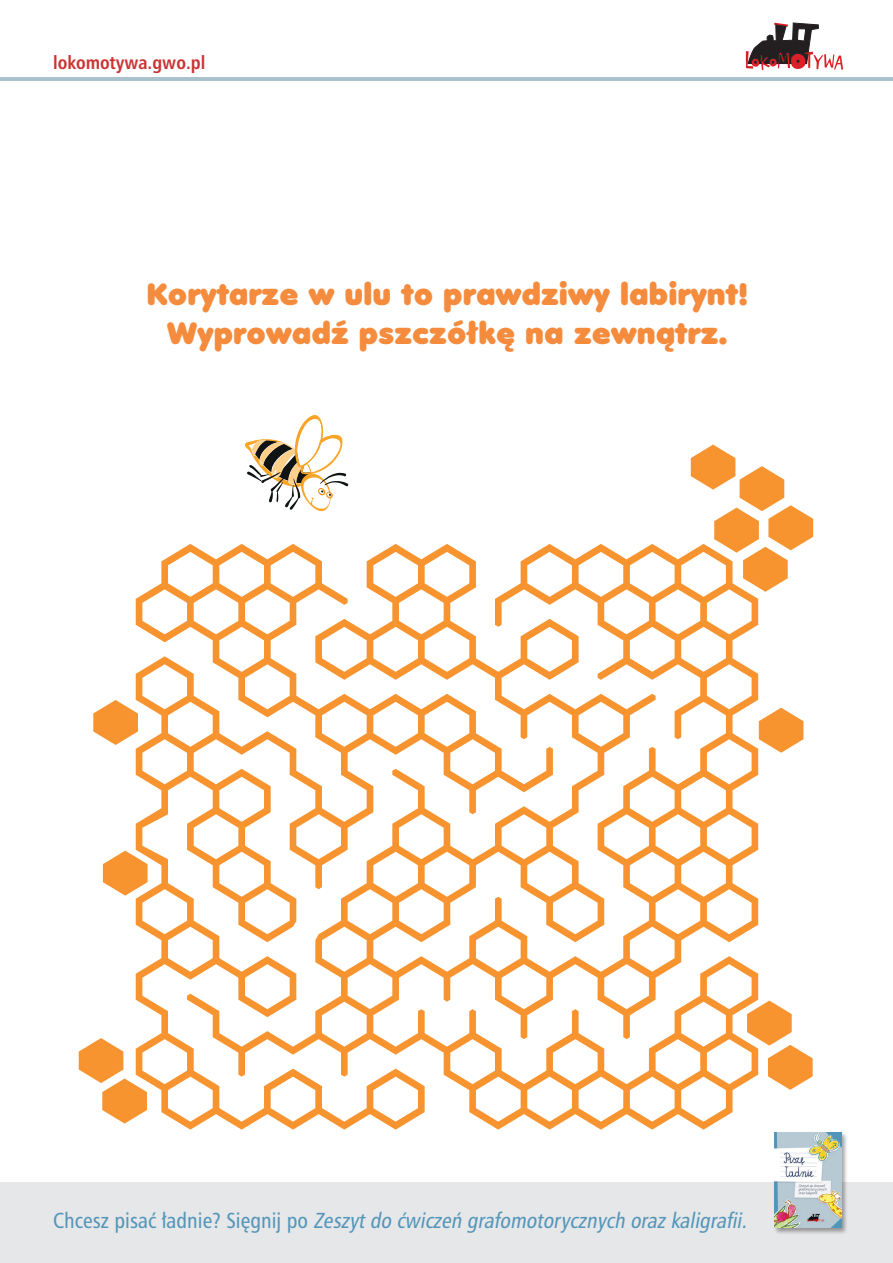
<style>
.page{position:relative;width:893px;height:1263px;background:#fff}
.page>*{position:absolute;margin:0;border:0;box-sizing:border-box;transform-origin:0 0}
.t1{font:30px/39.3px "EFN Serenade OT";letter-spacing:.025em;color:#f58b3c;text-align:center}
.t2{font:italic 21px "Humnst 777 Cn PL";color:#5496b9}
.t3{font:700 18px "Humnst 777 Cn PL";color:#c33}
.s1{font-style:normal}
</style>
<div class="page">
<svg style="left:136px;top:544px;width:622px;height:586px"></svg>
<svg style="left:93px;top:700px;width:45px;height:45px"></svg>
<svg style="left:691px;top:445px;width:122px;height:147px"></svg>
<svg style="left:759px;top:708px;width:44px;height:45px"></svg>
<svg style="left:79px;top:1038px;width:68px;height:85px"></svg>
<svg style="left:747px;top:1000px;width:66px;height:90px"></svg>
<svg style="left:103px;top:851px;width:45px;height:45px"></svg>
<svg style="left:245px;top:415px;width:104px;height:96px"></svg>
<div style="left:0;top:1182px;width:893px;height:81px;background:#e6e7e9"></div>
<hr style="left:0;top:78px;width:893px;height:3px;background:#aac1ce">
<svg style="left:746px;top:23px;width:97px;height:47px"></svg>
<div style="left:774px;top:1131px;width:75px;height:103px;background:#231f20;opacity:.42"></div>
<img style="left:775px;top:1132px;width:67px;height:96px">
<p class="t3" style="left:53px;top:51px;width:154px">lokomotywa.gwo.pl</p>
<p class="t1" style="left:147px;top:273px;width:602px">Korytarze w ulu to prawdziwy labirynt!<br>Wyprowadź pszczółkę na zewnątrz.</p>
<p class="t2" style="left:53px;top:1207px;width:700px"><span class="s1">C h c e s z p i s a ć ł a d n i e ? S i ę g n i j p o</span> Zeszytdo ćwiczeń grafomotorycznych orazkaligrafii.</p>
</div>
